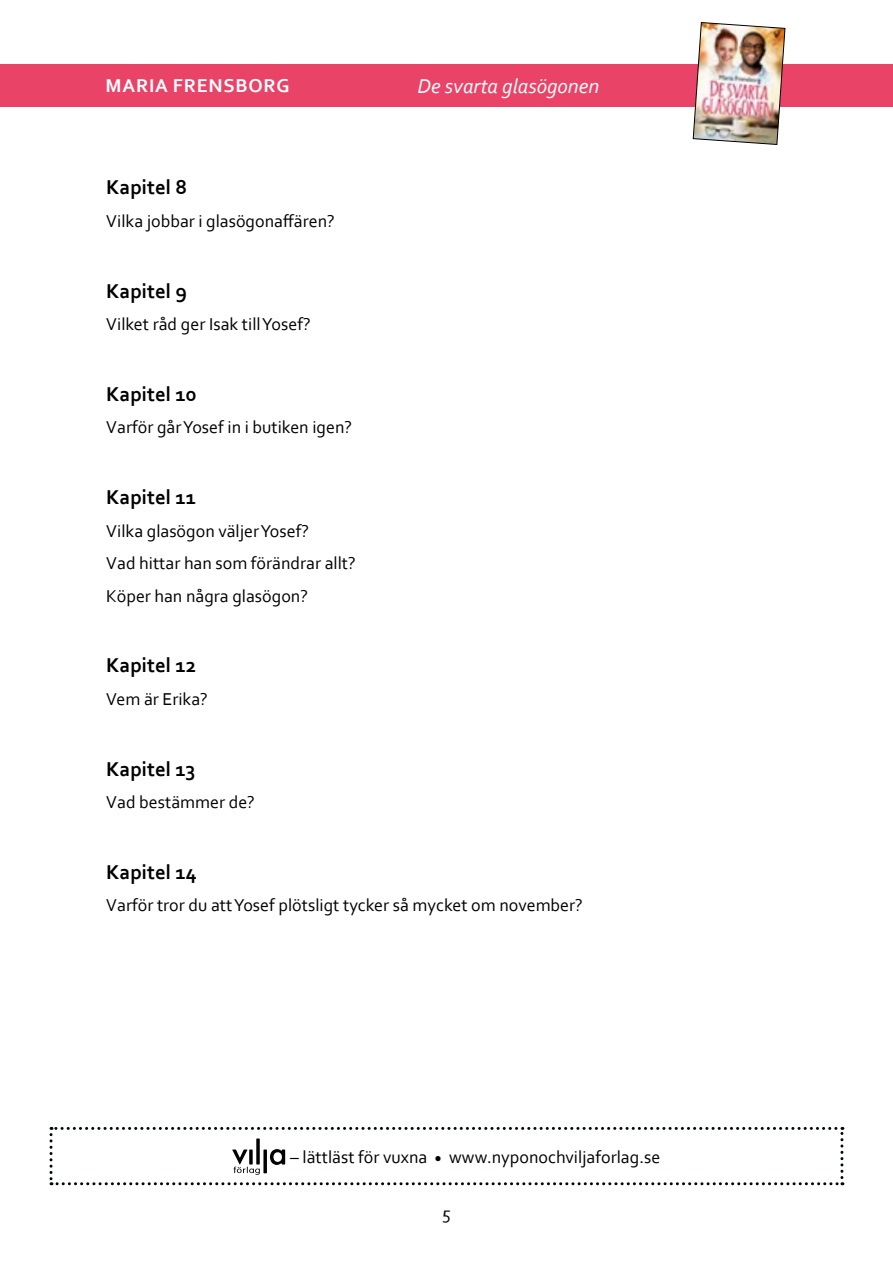
<style>
.page{position:relative;width:893px;height:1263px;background:#fff}
.page>*{position:absolute;margin:0;border:0;box-sizing:border-box;transform-origin:0 0}
.t1{font:700 21px "Corbel";color:#000}
.t2{font:italic 21px "Corbel";color:#fff}
.t3{font:700 19.5px "Corbel";letter-spacing:.04em;color:#fff}
.t4{font:18px/32.5px "Corbel";color:#000}
</style>
<div class="page">
<div style="left:0;top:64px;width:893px;height:42px;background:#e94368"></div>
<img style="left:693px;top:22px;width:92px;height:123px">
<svg style="left:50px;top:1127px;width:793px;height:58px"></svg>
<p class="t3" style="left:106px;top:74px;width:186px">MARIA FRENSBORG</p>
<p class="t2" style="left:417px;top:73px;width:183px">De svarta glasögonen</p>
<p class="t1" style="left:106px;top:174px;width:82px">Kapitel 8</p>
<p class="t4" style="left:106px;top:204px;width:230px">Vilka jobbar i glasögonaffären?</p>
<p class="t1" style="left:106px;top:277px;width:82px">Kapitel 9</p>
<p class="t4" style="left:106px;top:307px;width:206px">Vilket råd ger Isak till Yosef?</p>
<p class="t1" style="left:106px;top:381px;width:92px">Kapitel 10</p>
<p class="t4" style="left:106px;top:411px;width:247px">Varför går Yosef in i butiken igen?</p>
<p class="t1" style="left:106px;top:484px;width:92px">Kapitel 11</p>
<p class="t4" style="left:106px;top:514px;width:251px">Vilka glasögon väljer Yosef?<br>Vad hittar han som förändrar allt?<br>Köper han några glasögon?</p>
<p class="t1" style="left:106px;top:652px;width:92px">Kapitel 12</p>
<p class="t4" style="left:106px;top:682px;width:103px">Vem är Erika?</p>
<p class="t1" style="left:106px;top:756px;width:91px">Kapitel 13</p>
<p class="t4" style="left:106px;top:785px;width:150px">Vad bestämmer de?</p>
<p class="t1" style="left:106px;top:859px;width:92px">Kapitel 14</p>
<p class="t4" style="left:106px;top:889px;width:478px">Varför tror du att Yosef plötsligt tycker så mycket om november?</p>
<p class="t4" style="left:290px;top:1140px;width:372px">– lättläst för vuxna <sub>•</sub> www.nyponochviljaforlag.se</p>
<p class="t4" style="left:442px;top:1196px;width:10px">5</p>
</div>
